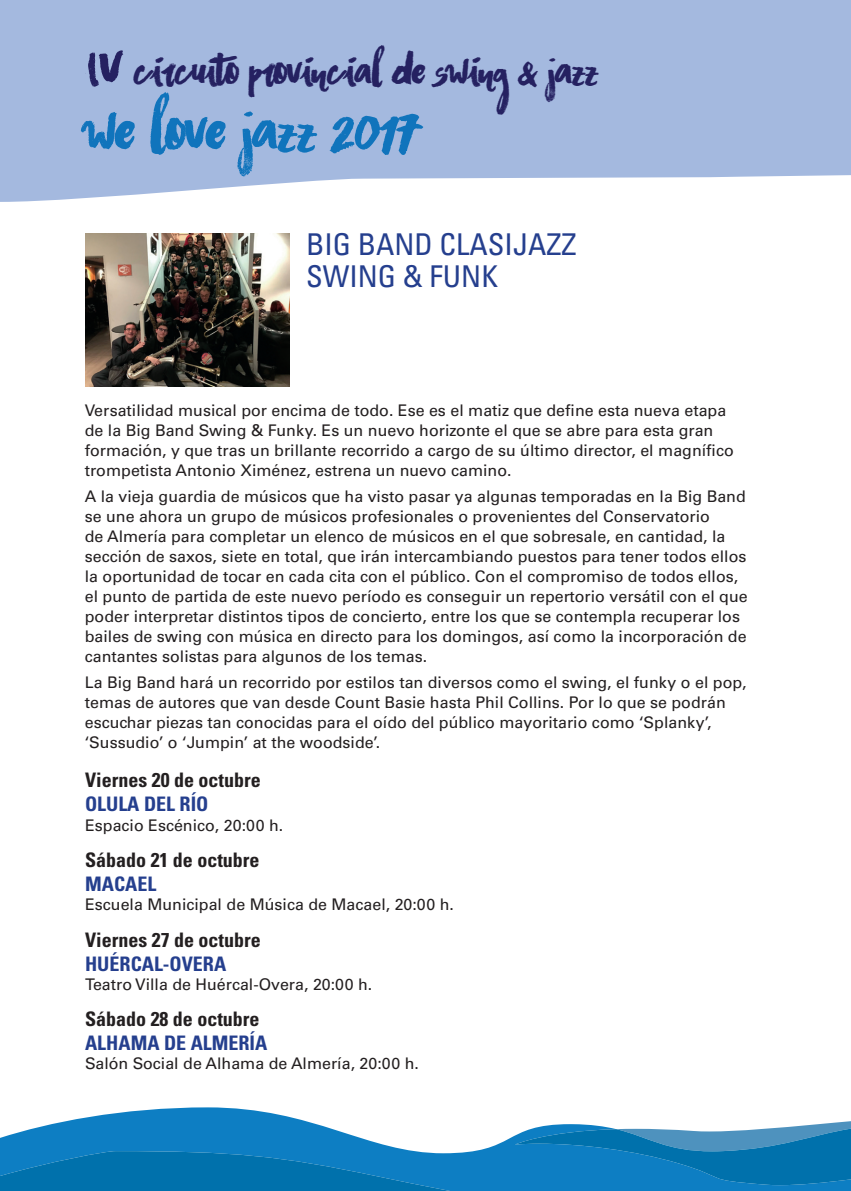
<style>
.page{position:relative;width:851px;height:1191px;background:#fff}
.page>*{position:absolute;margin:0;border:0;box-sizing:border-box;transform-origin:0 0}
.t1{font:62px "Asphalts Brush";color:#1074bc}
.t2{font:42px "Asphalts Brush";color:#252161}
.t3{font:condensed 30px/32px "Univers LT Std";color:#253f8e}
.t4{font:700 condensed 20px "Univers LT Std";color:#231f20}
.t5{font:700 condensed 20px "Univers LT Std";color:#253f8e}
.t6{font:16px/20px "Univers LT Std";color:#231f20}
</style>
<div class="page">
<svg style="left:0;top:0;width:850px;height:202px;background:#acbfe2"></svg>
<svg style="left:85px;top:50px;width:38px;height:37px"></svg>
<svg style="left:0;top:1107px;width:850px;height:84px;fill:#0d7ec3"></svg>
<svg style="left:0;top:1151px;width:450px;height:40px;background:#0575b3"></svg>
<svg style="left:514px;top:1121px;width:336px;height:64px;background:#2c8abf"></svg>
<img style="left:85px;top:234px;width:204px;height:153px">
<h2 class="t2" style="left:134px;top:41px;width:485px">CIRCUITO PROVINCIAL DE SWING &amp; JAZZ”</h2>
<h1 class="t1" style="left:85px;top:86px;width:336px">WE LOVE JAZZ 2017</h1>
<h3 class="t3" style="left:306px;top:228px;width:271px">BIG BAND CLASIJAZZ<br>SWING &amp; FUNK</h3>
<p class="t6" style="left:85px;top:401px;width:650px">Versatilidad musical por encima de todo. Ese es el matiz que define esta nueva etapa de la Big Band Swing &amp; Funky. Es un nuevo horizonte el que se abre para esta gran formación, y que tras un brillante recorrido a cargo de su último director, el magnífico trompetista Antonio Ximénez, estrena un nuevo camino.</p>
<p class="t6" style="left:85px;top:486px;width:664px">A la vieja guardia de músicos que ha visto pasar ya algunas temporadas en la Big Band se une ahora un grupo de músicos profesionales o provenientes del Conservatorio<br>de Almería para completar un elenco de músicos en el que sobresale, en cantidad, la sección de saxos, siete en total, que irán intercambiando puestos para tener todos ellos la oportunidad de tocar en cada cita con el público. Con el compromiso de todos ellos, el punto de partida de este nuevo período es conseguir un repertorio versátil con el que poder interpretar distintos tipos de concierto, entre los que se contempla recuperar los bailes de swing con música en directo para los domingos, así como la incorporación de cantantes solistas para algunos de los temas.</p>
<p class="t6" style="left:85px;top:672px;width:663px">La Big Band hará un recorrido por estilos tan diversos como el swing, el funky o el pop, temas de autores que van desde Count Basie hasta Phil Collins. Por lo que se podrán escuchar piezas tan conocidas para el oído del público mayoritario como ‘Splanky’, ‘Sussudio’ o ‘Jumpin’ at the woodside’.</p>
<p class="t4" style="left:85px;top:768px;width:177px">Viernes 20 de octubre</p>
<p class="t5" style="left:85px;top:792px;width:125px">OLULA DEL RÍO</p>
<p class="t6" style="left:85px;top:815px;width:200px">Espacio Escénico, 20:00 h.</p>
<p class="t4" style="left:85px;top:847px;width:176px">Sábado 21 de octubre</p>
<p class="t5" style="left:85px;top:871px;width:73px">MACAEL</p>
<p class="t6" style="left:85px;top:894px;width:370px">Escuela Municipal de Música de Macael, 20:00 h.</p>
<p class="t4" style="left:85px;top:927px;width:177px">Viernes 27 de octubre</p>
<p class="t5" style="left:85px;top:951px;width:143px">HUÉRCAL-OVERA</p>
<p class="t6" style="left:85px;top:974px;width:289px">Teatro Villa de Huércal-Overa, 20:00 h.</p>
<p class="t4" style="left:85px;top:1006px;width:176px">Sábado 28 de octubre</p>
<p class="t5" style="left:85px;top:1030px;width:184px">ALHAMA DE ALMERÍA</p>
<p class="t6" style="left:85px;top:1053px;width:335px">Salón Social de Alhama de Almería, 20:00 h.</p>
</div>
